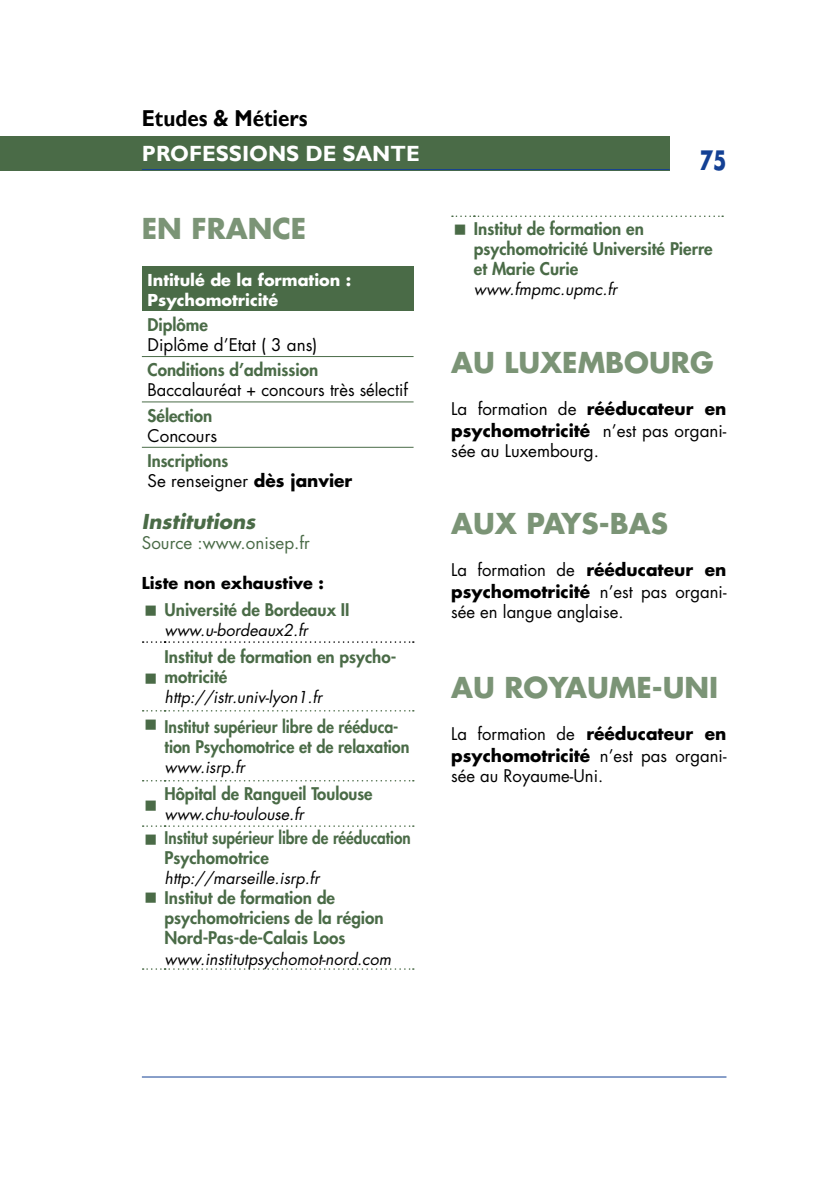
<style>
.page{position:relative;width:840px;height:1191px;background:#fff}
.page>*{position:absolute;margin:0;border:0;box-sizing:border-box;transform-origin:0 0}
.t1{font:700 28px "Futura Std";color:#7b9476}
.t2{font:700 26px "Futura Std";color:#134094;scale:.75 1}
.t3{font:700 23px "Gill Sans";color:#000;scale:.9 1}
.t4{font:700 22px "Gill Sans";color:#fff}
.t5{font:italic 700 20px "Futura Std";color:#4a6b47}
.t6{font:800 17px/20px "Futura Std";color:#4a6b47}
.t7{font:17px/22px "Futura Std";color:#000}
.t8{font:800 17px/20px "Futura Std";color:#4a6b47;scale:.93 1}
.t9{font:800 17px/20px "Futura Std";color:#4a6b47;scale:.9 1}
.t10{font:17px "Futura Std";color:#4a6b47}
.t11{font:italic 16px "Futura Std";color:#000}
.t12{font:700 16px/20px "Futura Std";color:#fff}
.t13{font:700 16px "Futura Std";color:#000}
.s1{font-weight:400;color:#000}
.s2{font-weight:700;color:#000}
.s3{font-weight:700}
</style>
<div class="page">
<hr style="left:142px;top:1076px;width:584px;height:1px;background:#134094">
<div style="left:0;top:136px;width:669px;height:34px;background:#4a6b47"></div>
<hr style="left:142px;top:169px;width:527px;height:1px;background:#134094">
<div style="left:142px;top:267px;width:271px;height:44px;background:#4a6b47"></div>
<hr style="left:142px;top:356px;width:271px;height:1px;background:#4a6b47">
<hr style="left:142px;top:401px;width:271px;height:1px;background:#4a6b47">
<hr style="left:142px;top:447px;width:271px;height:1px;background:#4a6b47">
<svg style="left:142px;top:780px;width:271px;height:1px"></svg>
<svg style="left:142px;top:710px;width:271px;height:1px"></svg>
<svg style="left:142px;top:968px;width:271px;height:1px"></svg>
<svg style="left:142px;top:641px;width:271px;height:2px"></svg>
<svg style="left:142px;top:825px;width:271px;height:2px"></svg>
<svg style="left:451px;top:215px;width:271px;height:2px"></svg>
<h3 class="t3" style="left:142px;top:104px;width:185px">ETUDES &amp; MÉTIERS</h3>
<p class="t4" style="left:142px;top:140px;width:276px">PROFESSIONS DE SANTE</p>
<h2 class="t2" style="left:699px;top:143px;width:37px">75</h2>
<h1 class="t1" style="left:142px;top:209px;width:166px">EN FRANCE</h1>
<p class="t12" style="left:147px;top:269px;width:205px">Intitulé de la formation :<br>Psychomotricité</p>
<p class="t6" style="left:147px;top:314px;width:62px">Diplôme</p>
<p class="t7" style="left:147px;top:333px;width:171px">Diplôme d’Etat ( 3 ans)</p>
<p class="t6" style="left:147px;top:360px;width:172px">Conditions d’admission</p>
<p class="t7" style="left:147px;top:379px;width:262px">Baccalauréat + concours très sélectif</p>
<p class="t6" style="left:147px;top:405px;width:66px">Sélection</p>
<p class="t7" style="left:147px;top:424px;width:71px">Concours</p>
<p class="t6" style="left:147px;top:451px;width:206px">Inscriptions<br><span class="s1">Se renseigner</span> <span class="s2">dès janvier</span></p>
<p class="t5" style="left:142px;top:508px;width:115px">Institutions</p>
<p class="t10" style="left:142px;top:531px;width:169px">Source :www.onisep.fr</p>
<p class="t13" style="left:142px;top:572px;width:183px">Liste non exhaustive :</p>
<p class="t6" style="left:164px;top:600px;width:186px">Université de Bordeaux II</p>
<p class="t11" style="left:164px;top:620px;width:145px">www.u-bordeaux2.fr</p>
<p class="t6" style="left:164px;top:647px;width:233px">Institut de formation en psycho&shy;motricité</p>
<p class="t11" style="left:164px;top:687px;width:159px">http://istr.univ-lyon1.fr</p>
<p class="t8" style="left:164px;top:716px;width:265px">Institut supérieur libre de rééduca&shy;tion Psychomotrice et de relaxation</p>
<p class="t11" style="left:164px;top:756px;width:82px">www.isrp.fr</p>
<p class="t6" style="left:164px;top:784px;width:209px">Hôpital de Rangueil Toulouse</p>
<p class="t11" style="left:164px;top:804px;width:141px">www.chu-toulouse.fr</p>
<p class="t9" style="left:164px;top:827px;width:275px">Institut supérieur libre de rééducation<br>Psychomotrice</p>
<p class="t11" style="left:164px;top:867px;width:156px">http://marseille.isrp.fr</p>
<p class="t6" style="left:164px;top:888px;width:220px">Institut de formation de psychomotriciens de la région<br>Nord-Pas-de-Calais Loos</p>
<p class="t11" style="left:164px;top:948px;width:228px">www.institutpsychomot-nord.com</p>
<p class="t6" style="left:473px;top:219px;width:240px">Institut de formation en psychomotricité Université Pierre et Marie Curie</p>
<p class="t11" style="left:473px;top:279px;width:145px">www.fmpmc.upmc.fr</p>
<h1 class="t1" style="left:451px;top:344px;width:262px">AU LUXEMBOURG</h1>
<p class="t7" style="left:451px;top:398px;width:276px">La formation de <span class="s3">rééducateur en psychomotricité</span> n’est pas organi-</p>
<p class="t7" style="left:451px;top:440px;width:149px">sée au Luxembourg.</p>
<h1 class="t1" style="left:451px;top:504px;width:218px">AUX PAYS-BAS</h1>
<p class="t7" style="left:451px;top:558px;width:276px">La formation de <span class="s3">rééducateur en psychomotricité</span> n’est pas organi-</p>
<p class="t7" style="left:451px;top:600px;width:174px">sée en langue anglaise.</p>
<h1 class="t1" style="left:451px;top:668px;width:268px">AU ROYAUME-UNI</h1>
<p class="t7" style="left:451px;top:722px;width:276px">La formation de <span class="s3">rééducateur en psychomotricité</span> n’est pas organi-</p>
<p class="t7" style="left:451px;top:764px;width:153px">sée au Royaume-Uni.</p>
</div>
